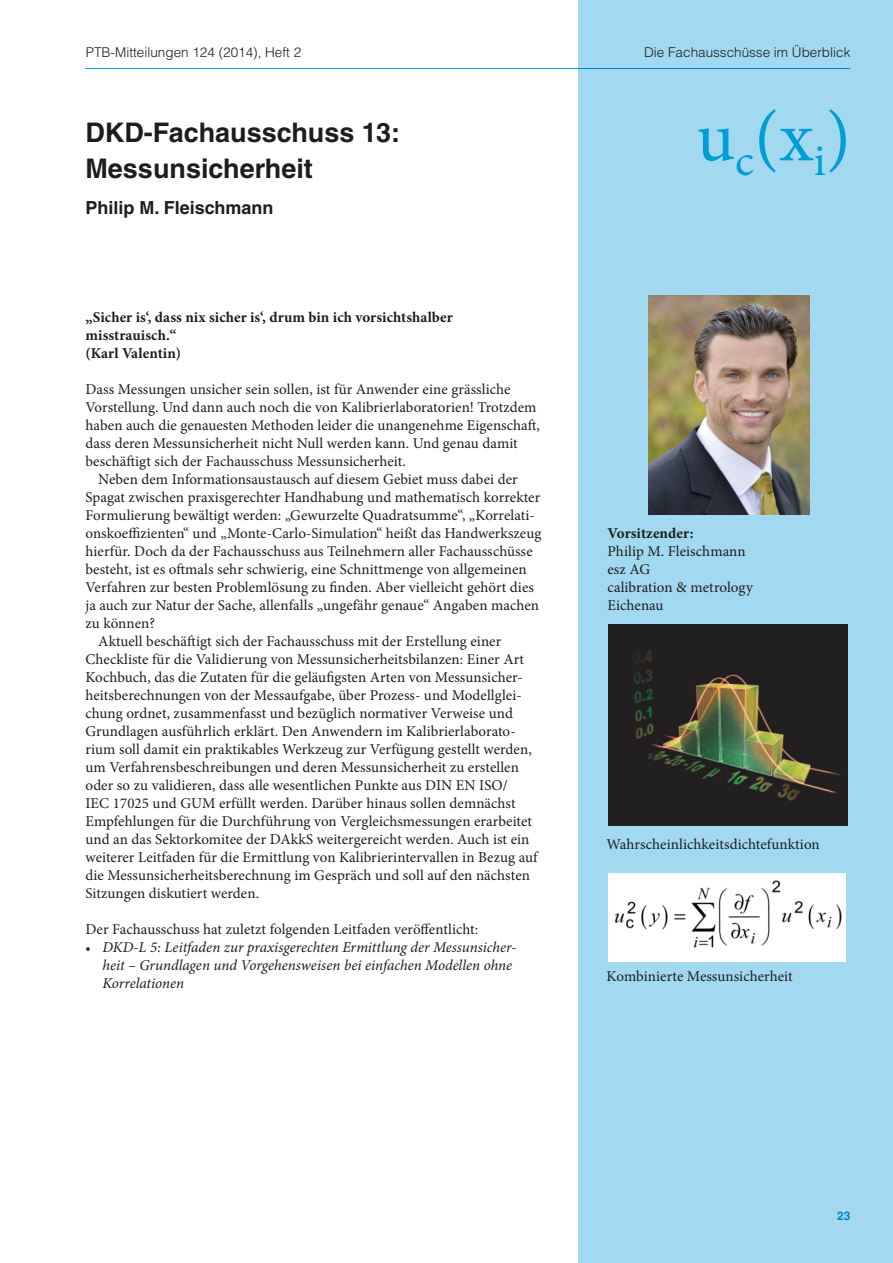
<style>
.page{position:relative;width:893px;height:1263px;background:#fff}
.page>*{position:absolute;margin:0;border:0;box-sizing:border-box;transform-origin:0 0}
.t1{font:72px "Minion Pro";color:#009ed4}
.t2{font:700 27px/36px "Helvetica LT Std";color:#1d1d1b}
.t3{font:700 18px "Helvetica LT Std";color:#1d1d1b}
.t4{font:15px/18px "Minion Pro";letter-spacing:.005em;color:#1d1d1b}
.t5{font:italic 15px/18px "Minion Pro";color:#1d1d1b}
.t6{font:700 15px/18px "Minion Pro";letter-spacing:.005em;color:#1d1d1b}
.t7{font:300 13.5px "Helvetica LT Std";color:#1d1d1b}
.t8{font:700 12px "Helvetica LT Std";color:#009ed4}
.s1{font-style:normal;font-size:13.5px}
</style>
<div class="page">
<hr style="left:85px;top:68px;width:765px;height:1px;background:#009ed4">
<div style="left:578px;top:0;width:315px;height:1263px;background:#a2d9f1"></div>
<img style="left:649px;top:295px;width:161px;height:219px">
<img style="left:608px;top:624px;width:240px;height:202px">
<img style="left:609px;top:873px;width:237px;height:88px">
<p class="t7" style="left:86px;top:43px;width:217px">PTB-Mitteilungen 124 (2014), Heft 2</p>
<p class="t7" style="left:644px;top:43px;width:208px">Die Fachausschüsse im Überblick</p>
<h2 class="t2" style="left:85px;top:114px;width:316px">DKD-Fachausschuss 13:<br>Messunsicherheit</h2>
<p class="t3" style="left:85px;top:197px;width:190px">Philip M. Fleischmann</p>
<p class="t6" style="left:85px;top:308px;width:369px">„Sicher is‘, dass nix sicher is‘, drum bin ich vorsichtshalber misstrauisch.“<br>(Karl Valentin)</p>
<p class="t4" style="left:85px;top:381px;width:456px">Dass Messungen unsicher sein sollen, ist für Anwender eine grässliche Vorstellung. Und dann auch noch die von Kalibrierlaboratorien! Trotzdem haben auch die genauesten Methoden leider die unangenehme Eigenschaft, dass deren Messunsicherheit nicht Null werden kann. Und genau damit beschäftigt sich der Fachausschuss Messunsicherheit.</p>
<p class="t4" style="left:98px;top:471px;width:421px">Neben dem Informationsaustausch auf diesem Gebiet muss dabei der</p>
<p class="t4" style="left:85px;top:489px;width:456px">Spagat zwischen praxisgerechter Handhabung und mathematisch korrekter</p>
<p class="t4" style="left:85px;top:507px;width:451px">Formulierung bewältigt werden: „Gewurzelte Quadratsumme“, „Korrelati-</p>
<p class="t4" style="left:85px;top:525px;width:457px">onskoeffizienten“ und „Monte-Carlo-Simulation“ heißt das Handwerkszeug</p>
<p class="t4" style="left:85px;top:543px;width:449px">hierfür. Doch da der Fachausschuss aus Teilnehmern aller Fachausschüsse</p>
<p class="t4" style="left:85px;top:561px;width:443px">besteht, ist es oftmals sehr schwierig, eine Schnittmenge von allgemeinen</p>
<p class="t4" style="left:85px;top:579px;width:450px">Verfahren zur besten Problemlösung zu finden. Aber vielleicht gehört dies</p>
<p class="t4" style="left:85px;top:597px;width:455px">ja auch zur Natur der Sache, allenfalls „ungefähr genaue“ Angaben machen</p>
<p class="t4" style="left:85px;top:615px;width:71px">zu können?</p>
<p class="t4" style="left:98px;top:633px;width:405px">Aktuell beschäftigt sich der Fachausschuss mit der Erstellung einer</p>
<p class="t4" style="left:85px;top:651px;width:440px">Checkliste für die Validierung von Messunsicherheitsbilanzen: Einer Art</p>
<p class="t4" style="left:85px;top:669px;width:439px">Kochbuch, das die Zutaten für die geläufigsten Arten von Messunsicher-</p>
<p class="t4" style="left:85px;top:687px;width:438px">heitsberechnungen von der Messaufgabe, über Prozess- und Modellglei-</p>
<p class="t4" style="left:85px;top:705px;width:429px">chung ordnet, zusammenfasst und bezüglich normativer Verweise und</p>
<p class="t4" style="left:85px;top:723px;width:432px">Grundlagen ausführlich erklärt. Den Anwendern im Kalibrierlaborato-</p>
<p class="t4" style="left:85px;top:741px;width:448px">rium soll damit ein praktikables Werkzeug zur Verfügung gestellt werden,</p>
<p class="t4" style="left:85px;top:759px;width:435px">um Verfahrensbeschreibungen und deren Messunsicherheit zu erstellen</p>
<p class="t4" style="left:85px;top:777px;width:424px">oder so zu validieren, dass alle wesentlichen Punkte aus DIN EN ISO/</p>
<p class="t4" style="left:85px;top:795px;width:432px">IEC 17025 und GUM erfüllt werden. Darüber hinaus sollen demnächst</p>
<p class="t4" style="left:85px;top:813px;width:448px">Empfehlungen für die Durchführung von Vergleichsmessungen erarbeitet</p>
<p class="t4" style="left:85px;top:831px;width:445px">und an das Sektorkomitee der DAkkS weitergereicht werden. Auch ist ein</p>
<p class="t4" style="left:85px;top:849px;width:454px">weiterer Leitfaden für die Ermittlung von Kalibrierintervallen in Bezug auf</p>
<p class="t4" style="left:85px;top:867px;width:446px">die Messunsicherheitsberechnung im Gespräch und soll auf den nächsten</p>
<p class="t4" style="left:85px;top:885px;width:175px">Sitzungen diskutiert werden.</p>
<p class="t4" style="left:85px;top:921px;width:394px">Der Fachausschuss hat zuletzt folgenden Leitfaden veröffentlicht:</p>
<p class="t5" style="left:102px;top:938px;width:415px;text-indent:-17px"><span class="s1">•</span> DKD-L 5: Leitfaden zur praxisgerechten Ermittlung der Messunsicher&shy;heit – Grundlagen und Vorgehensweisen bei einfachen Modellen ohne<br>Korrelationen</p>
<h1 class="t1" style="left:696px;top:89px;width:156px">u<sub>c</sub>(x<sub>i</sub>)</h1>
<p class="t6" style="left:607px;top:524px;width:87px">Vorsitzender:</p>
<p class="t4" style="left:607px;top:543px;width:147px">Philip M. Fleischmann esz AG<br>calibration &amp; metrology<br>Eichenau</p>
<p class="t4" style="left:607px;top:835px;width:215px">Wahrscheinlichkeitsdichtefunktion</p>
<p class="t4" style="left:607px;top:967px;width:188px">Kombinierte Messunsicherheit</p>
<p class="t8" style="left:837px;top:1208px;width:15px">23</p>
</div>
